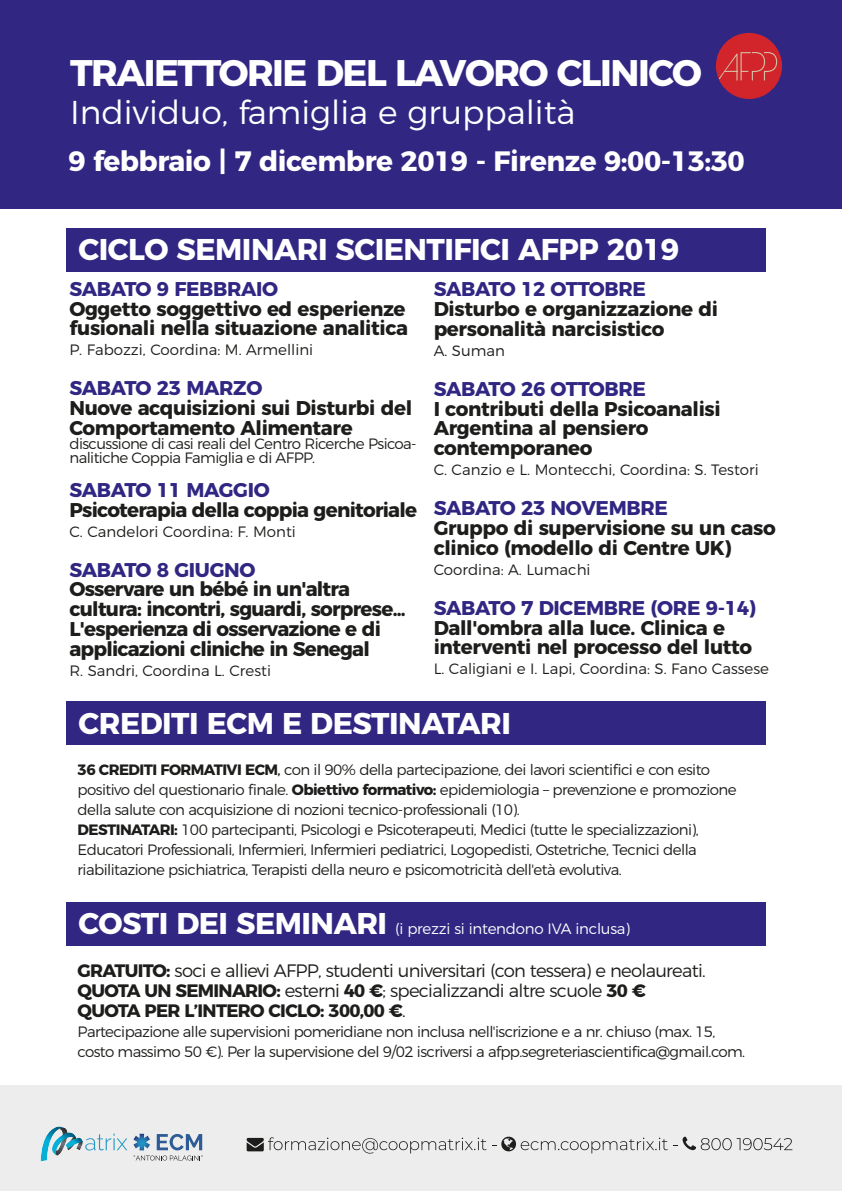
<style>
.page{position:relative;width:842px;height:1191px;background:#fff}
.page>*{position:absolute;margin:0;border:0;box-sizing:border-box;transform-origin:0 0}
.t1{font:700 37px "Montserrat";letter-spacing:-.04em;color:#fff}
.t2{font:300 33px "Montserrat";color:#fff}
.t3{font:700 30px "Montserrat";letter-spacing:-.015em;color:#fff}
.t4{font:700 28px "Montserrat";letter-spacing:-.015em;color:#fff}
.t5{font:700 19.9px/19.9px "Montserrat";letter-spacing:-.015em;color:#1d1d1b}
.t6{font:700 19.9px/19.9px "Montserrat";letter-spacing:-.04em;color:#1d1d1b}
.t7{font:700 19.9px "Montserrat";letter-spacing:-.015em;color:#312783}
.t8{font:300 18px/19.9px "Montserrat";letter-spacing:-.04em;color:#1d1d1b}
.t9{font:300 15px/19.9px "Montserrat";letter-spacing:-.04em;color:#1d1d1b}
.t10{font:300 15px "Montserrat";color:#1d1d1b}
.t11{font:300 15px "Montserrat";letter-spacing:-.015em;color:#fff}
.s1{font-weight:700}
.s2{font-weight:400}
.s3{font-weight:700;font-size:30px}
</style>
<div class="page">
<div style="left:66px;top:228px;width:699px;height:43px;background:#312783"></div>
<div style="left:0;top:0;width:842px;height:208px;background:#312783"></div>
<div style="left:0;top:1085px;width:842px;height:106px;background:#ededed"></div>
<svg style="left:247px;top:1136px;width:545px;height:17px"></svg>
<svg style="left:133px;top:1133px;width:70px;height:27px"></svg>
<svg style="left:41px;top:1126px;width:86px;height:35px"></svg>
<div style="left:716px;top:33px;width:66px;height:66px;background:#d1252b;border-radius:50%"></div>
<svg style="left:719px;top:51px;width:58px;height:30px"></svg>
<div style="left:66px;top:701px;width:699px;height:44px;background:#312783"></div>
<div style="left:66px;top:901px;width:699px;height:44px;background:#312783"></div>
<h1 class="t1" style="left:70px;top:57px;width:633px">TRAIETTORIE DEL LAVORO CLINICO</h1>
<h2 class="t2" style="left:70px;top:97px;width:507px">Individuo, famiglia e gruppalità</h2>
<h3 class="t4" style="left:69px;top:149px;width:678px">9 febbraio | 7 dicembre 2019 - Firenze 9:00-13:30</h3>
<h3 class="t3" style="left:79px;top:236px;width:602px">CICLO SEMINARI SCIENTIFICI AFPP 2019</h3>
<h3 class="t7" style="left:69px;top:280px;width:210px">SABATO 9 FEBBRAIO</h3>
<h3 class="t5" style="left:69px;top:299px;width:340px">Oggetto soggettivo ed esperienze fusionali nella situazione analitica</h3>
<p class="t10" style="left:69px;top:343px;width:245px">P. Fabozzi, Coordina: M. Armellini</p>
<h3 class="t7" style="left:69px;top:379px;width:194px">SABATO 23 MARZO</h3>
<h3 class="t5" style="left:69px;top:399px;width:344px">Nuove acquisizioni sui Disturbi del<br>Comportamento Alimentare</h3>
<p class="t9" style="left:69px;top:437px;width:349px;line-height:14px">discussione di casi reali del Centro Ricerche Psicoa&shy;nalitiche Coppia Famiglia e di AFPP.</p>
<h3 class="t7" style="left:69px;top:481px;width:202px">SABATO 11 MAGGIO</h3>
<h3 class="t6" style="left:69px;top:501px;width:349px">Psicoterapia della coppia genitoriale</h3>
<p class="t10" style="left:69px;top:524px;width:228px">C. Candelori Coordina: F. Monti</p>
<h3 class="t7" style="left:69px;top:560px;width:187px">SABATO 8 GIUGNO</h3>
<h3 class="t6" style="left:69px;top:580px;width:338px">Osservare un bébé in un'altra cultura: incontri, sguardi, sorprese...<br>L'esperienza di osservazione e di applicazioni cliniche in Senegal</h3>
<p class="t10" style="left:69px;top:664px;width:203px">R. Sandri, Coordina L. Cresti</p>
<h3 class="t7" style="left:434px;top:280px;width:214px">SABATO 12 OTTOBRE</h3>
<h3 class="t5" style="left:434px;top:300px;width:286px">Disturbo e organizzazione di personalità narcisistico</h3>
<p class="t9" style="left:434px;top:341px;width:73px">A. Suman</p>
<h3 class="t7" style="left:434px;top:380px;width:214px">SABATO 26 OTTOBRE</h3>
<h3 class="t5" style="left:434px;top:399px;width:289px">I contributi della Psicoanalisi<br>Argentina al pensiero contemporaneo</h3>
<p class="t10" style="left:434px;top:463px;width:326px">C. Canzio e L. Montecchi, Coordina: S. Testori</p>
<h3 class="t7" style="left:434px;top:499px;width:236px">SABATO 23 NOVEMBRE</h3>
<h3 class="t5" style="left:434px;top:519px;width:344px">Gruppo di supervisione su un caso clinico (modello di Centre UK)</h3>
<p class="t10" style="left:434px;top:562px;width:158px">Coordina: A. Lumachi</p>
<h3 class="t7" style="left:434px;top:598px;width:324px">SABATO 7 DICEMBRE (ORE 9-14)</h3>
<h3 class="t5" style="left:434px;top:618px;width:320px">Dall'ombra alla luce. Clinica e interventi nel processo del lutto</h3>
<p class="t10" style="left:434px;top:662px;width:337px">L. Caligiani e I. Lapi, Coordina: S. Fano Cassese</p>
<h3 class="t3" style="left:79px;top:710px;width:434px">CREDITI ECM E DESTINATARI</h3>
<p class="t9" style="left:78px;top:760px;width:660px"><span class="s1">36 CREDITI FORMATIVI ECM</span><span class="s2">,</span> con il 90% della partecipazione, dei lavori scientifici e con esito positivo del questionario finale. <span class="s1">Obiettivo formativo:</span> epidemiologia – prevenzione e promozione della salute con acquisizione di nozioni tecnico-professionali (10).<br><span class="s1">DESTINATARI:</span> 100 partecipanti, Psicologi e Psicoterapeuti, Medici (tutte le specializzazioni), Educatori Professionali, Infermieri, Infermieri pediatrici, Logopedisti, Ostetriche, Tecnici della riabilitazione psichiatrica, Terapisti della neuro e psicomotricità dell'età evolutiva.</p>
<p class="t11" style="left:79px;top:922px;width:553px"><span class="s3">COSTI DEI SEMINARI</span> (i prezzi si intendono IVA inclusa)</p>
<p class="t8" style="left:78px;top:961px;width:630px"><span class="s1">GRATUITO:</span> soci e allievi AFPP, studenti universitari (con tessera) e neolaureati.<br><span class="s1">QUOTA UN SEMINARIO:</span> esterni <span class="s1">40 €</span>; specializzandi altre scuole <span class="s1">30 €<br>QUOTA PER L’INTERO CICLO: 300,00 €</span>.</p>
<p class="t9" style="left:78px;top:1022px;width:669px">Partecipazione alle supervisioni pomeridiane non inclusa nell'iscrizione e a nr. chiuso (max. 15, costo massimo 50 €). Per la supervisione del 9/02 iscriversi a afpp.segreteriascientifica@gmail.com.</p>
</div>
